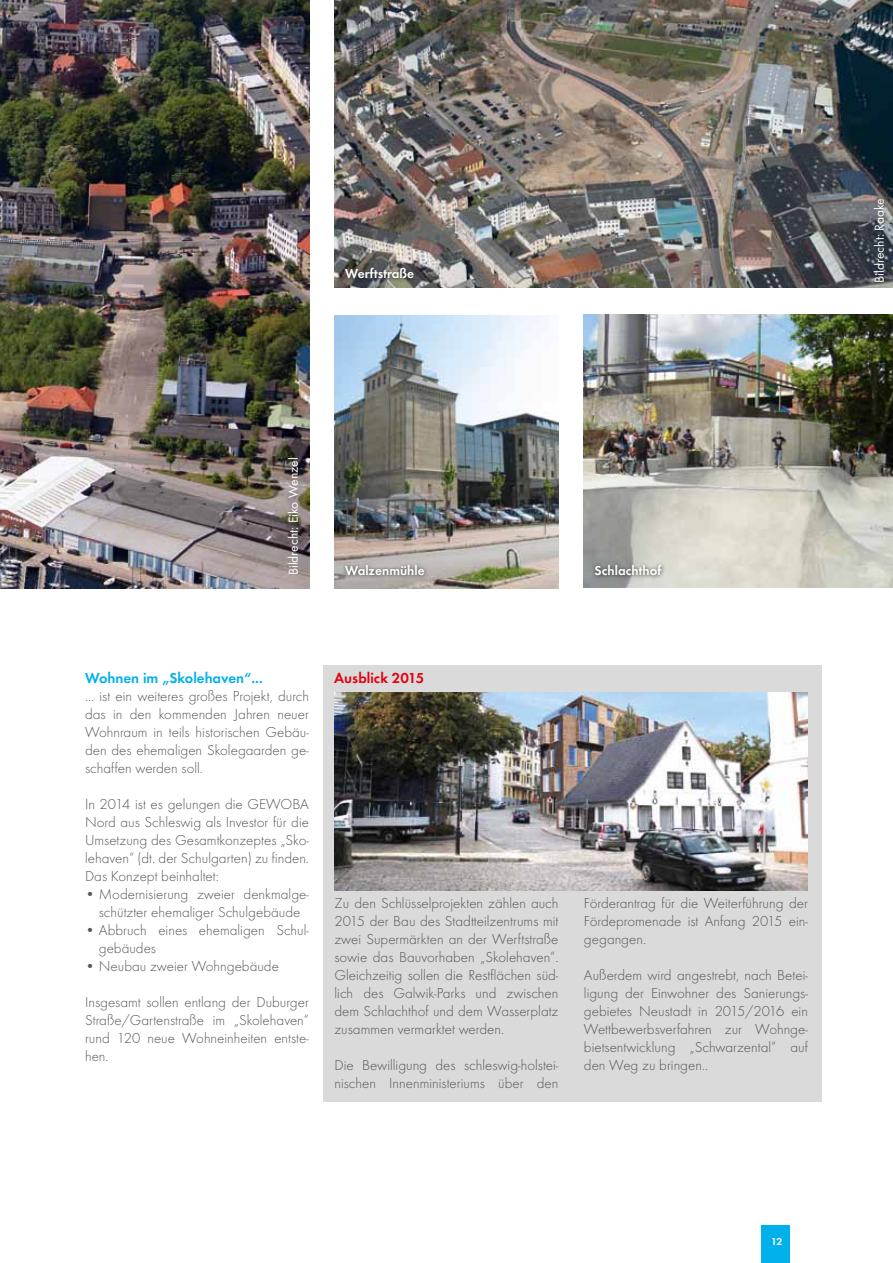
<style>
.page{position:relative;width:893px;height:1263px;background:#fff}
.page>*{position:absolute;margin:0;border:0;box-sizing:border-box;transform-origin:0 0}
.t1{font:300 15px/18px "Futura T";color:#565656;text-align:justify}
.t2{font:600 15px "Futura Urw T";color:#00b0eb}
.t3{font:600 15px "Futura Urw T";color:#e3000f}
.t4{font:13.5px "Futura Urw T";color:#fff}
.t5{font:600 13.5px "Futura Urw T";color:#fff}
.t6{font:600 10.5px "Futura Urw T";color:#fff}
</style>
<div class="page">
<div style="left:761px;top:1225px;width:29px;height:38px;background:#00b0eb"></div>
<div style="left:323px;top:665px;width:499px;height:437px;background:#dadada"></div>
<img style="left:0;top:0;width:309px;height:589px">
<img style="left:334px;top:692px;width:474px;height:198px">
<img style="left:334px;top:0;width:559px;height:287px">
<img style="left:334px;top:316px;width:224px;height:273px">
<div style="left:341px;top:561px;width:87px;height:19px;background:#000;opacity:.7"></div>
<img style="left:584px;top:314px;width:309px;height:273px">
<div style="left:591px;top:561px;width:75px;height:19px;background:#000;opacity:.7"></div>
<div style="left:341px;top:264px;width:77px;height:19px;background:#000;opacity:.7"></div>
<p class="t5" style="left:345px;top:266px;width:70px">Werftstraße</p>
<p class="t4" style="left:872px;top:283px;width:86px;rotate:-90deg">Bildrecht: Raake</p>
<p class="t4" style="left:285px;top:575px;width:119px;rotate:-90deg">Bildrecht: Eiko Wenzel</p>
<p class="t5" style="left:345px;top:563px;width:81px">Walzenmühle</p>
<p class="t5" style="left:595px;top:563px;width:68px">Schlachthof</p>
<p class="t2" style="left:85px;top:669px;width:179px">Wohnen im „Skolehaven“...</p>
<p class="t1" style="left:85px;top:687px;width:225px">... ist ein weiteres großes Projekt, durch das in den kommenden Jahren neuer Wohnraum in teils historischen Gebäu&shy;den des ehemaligen Skolegaarden ge&shy;schaffen werden soll.</p>
<p class="t1" style="left:85px;top:795px;width:225px">In 2014 ist es gelungen die GEWOBA Nord aus Schleswig als Investor für die Umsetzung des Gesamtkonzeptes „Sko&shy;lehaven“ (dt. der Schulgarten) zu finden.<br>Das Konzept beinhaltet:</p>
<p class="t1" style="left:85px;top:885px;width:225px;text-align:center">• Modernisierung zweier denkmalge&shy;schützter ehemaliger Schulgebäude</p>
<p class="t1" style="left:99px;top:921px;width:212px;text-indent:-14px">• Abbruch eines ehemaligen Schul&shy;gebäudes</p>
<p class="t1" style="left:85px;top:957px;width:195px">• Neubau zweier Wohngebäude</p>
<p class="t1" style="left:85px;top:993px;width:225px">Insgesamt sollen entlang der Duburger Straße/Gartenstraße im „Skolehaven“ rund 120 neue Wohneinheiten entste&shy;hen.</p>
<p class="t3" style="left:334px;top:669px;width:92px">Ausblick 2015</p>
<p class="t1" style="left:334px;top:894px;width:225px">Zu den Schlüsselprojekten zählen auch 2015 der Bau des Stadtteilzentrums mit zwei Supermärkten an der Werftstraße sowie das Bauvorhaben „Skolehaven“.<br>Gleichzeitig sollen die Restflächen süd&shy;lich des Galwik-Parks und zwischen dem Schlachthof und dem Wasserplatz zusammen vermarktet werden.</p>
<p class="t1" style="left:334px;top:1056px;width:225px">Die Bewilligung des schleswig-holstei&shy;nischen Innenministeriums über den</p>
<p class="t1" style="left:584px;top:894px;width:225px">Förderantrag für die Weiterführung der Fördepromenade ist Anfang 2015 ein&shy;gegangen.</p>
<p class="t1" style="left:584px;top:966px;width:225px">Außerdem wird angestrebt, nach Betei&shy;ligung der Einwohner des Sanierungs&shy;gebietes Neustadt in 2015/2016 ein Wettbewerbsverfahren zur Wohnge&shy;bietsentwicklung „Schwarzental“ auf den Weg zu bringen..</p>
<p class="t6" style="left:771px;top:1235px;width:13px">12</p>
</div>
